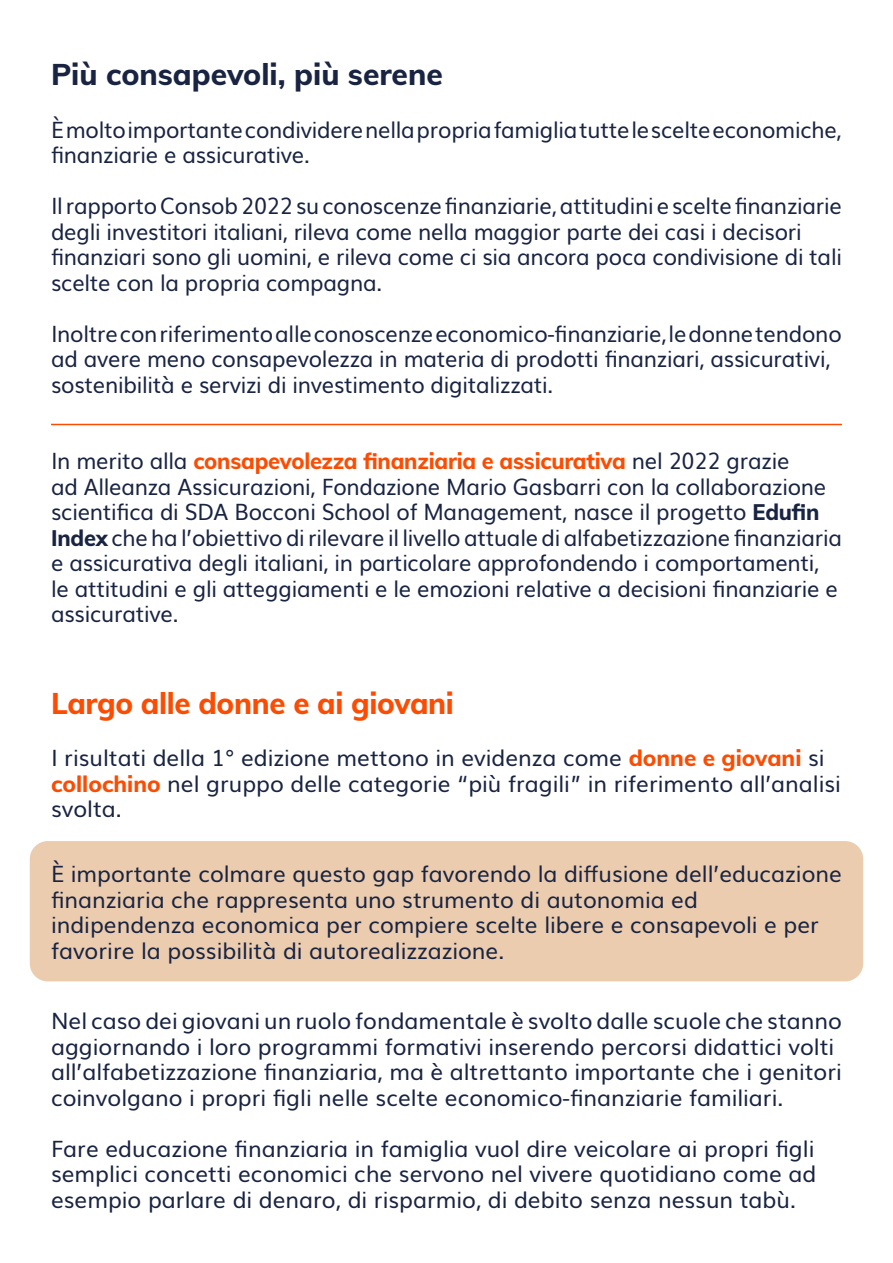
<style>
.page{position:relative;width:893px;height:1263px;background:#fff}
.page>*{position:absolute;margin:0;border:0;box-sizing:border-box;transform-origin:0 0}
.t1{font:800 30px "Muli";color:#192442}
.t2{font:800 30px "Muli";letter-spacing:-.01em;color:#fc4c02}
.t3{font:22.5px/25.5px "Muli";letter-spacing:-.01em;color:#192442}
.s1{font-weight:800;color:#fc4c02}
.s2{font-weight:800}
</style>
<div class="page">
<hr style="left:51px;top:424px;width:791px;height:1px;background:#fc4c02">
<div style="left:30px;top:841px;width:833px;height:140px;background:#ebccae;border-radius:18px"></div>
<h1 class="t1" style="left:51px;top:53px;width:393px">Più consapevoli, più serene</h1>
<p class="t3" style="left:51px;top:115px;width:792px">È molto importante condividere nella propria famiglia tutte le scelte economiche, finanziarie e assicurative.</p>
<p class="t3" style="left:51px;top:192px;width:792px">Il rapporto Consob 2022 su conoscenze finanziarie, attitudini e scelte finanziarie degli investitori italiani, rileva come nella maggior parte dei casi i decisori finanziari sono gli uomini, e rileva come ci sia ancora poca condivisione di tali scelte con la propria compagna.</p>
<p class="t3" style="left:51px;top:319px;width:792px">Inoltre con riferimento alle conoscenze economico-finanziarie, le donne tendono ad avere meno consapevolezza in materia di prodotti finanziari, assicurativi, sostenibilità e servizi di investimento digitalizzati.</p>
<p class="t3" style="left:51px;top:447px;width:792px">In merito alla <span class="s1">consapevolezza finanziaria e assicurativa</span> nel 2022 grazie<br>ad Alleanza Assicurazioni, Fondazione Mario Gasbarri con la collaborazione scientifica di SDA Bocconi School of Management, nasce il progetto <span class="s2">Edufin Index</span> che ha l’obiettivo di rilevare il livello attuale di alfabetizzazione finanziaria e assicurativa degli italiani, in particolare approfondendo i comportamenti, le attitudini e gli atteggiamenti e le emozioni relative a decisioni finanziarie e assicurative.</p>
<h1 class="t2" style="left:51px;top:681px;width:404px">Largo alle donne e ai giovani</h1>
<p class="t3" style="left:51px;top:744px;width:791px">I risultati della 1° edizione mettono in evidenza come <span class="s1">donne e giovani</span> si <span class="s1">collochino</span> nel gruppo delle categorie “più fragili” in riferimento all’analisi svolta.</p>
<p class="t3" style="left:51px;top:860px;width:792px">È importante colmare questo gap favorendo la diffusione dell’educazione finanziaria che rappresenta uno strumento di autonomia ed indipendenza economica per compiere scelte libere e consapevoli e per favorire la possibilità di autorealizzazione.</p>
<p class="t3" style="left:51px;top:1006px;width:792px">Nel caso dei giovani un ruolo fondamentale è svolto dalle scuole che stanno aggiornando i loro programmi formativi inserendo percorsi didattici volti all’alfabetizzazione finanziaria, ma è altrettanto importante che i genitori coinvolgano i propri figli nelle scelte economico-finanziarie familiari.</p>
<p class="t3" style="left:51px;top:1134px;width:767px;text-align:justify">Fare educazione finanziaria in famiglia vuol dire veicolare ai propri figli semplici concetti economici che servono nel vivere quotidiano come ad esempio parlare di denaro, di risparmio, di debito senza nessun tabù.</p>
</div>
